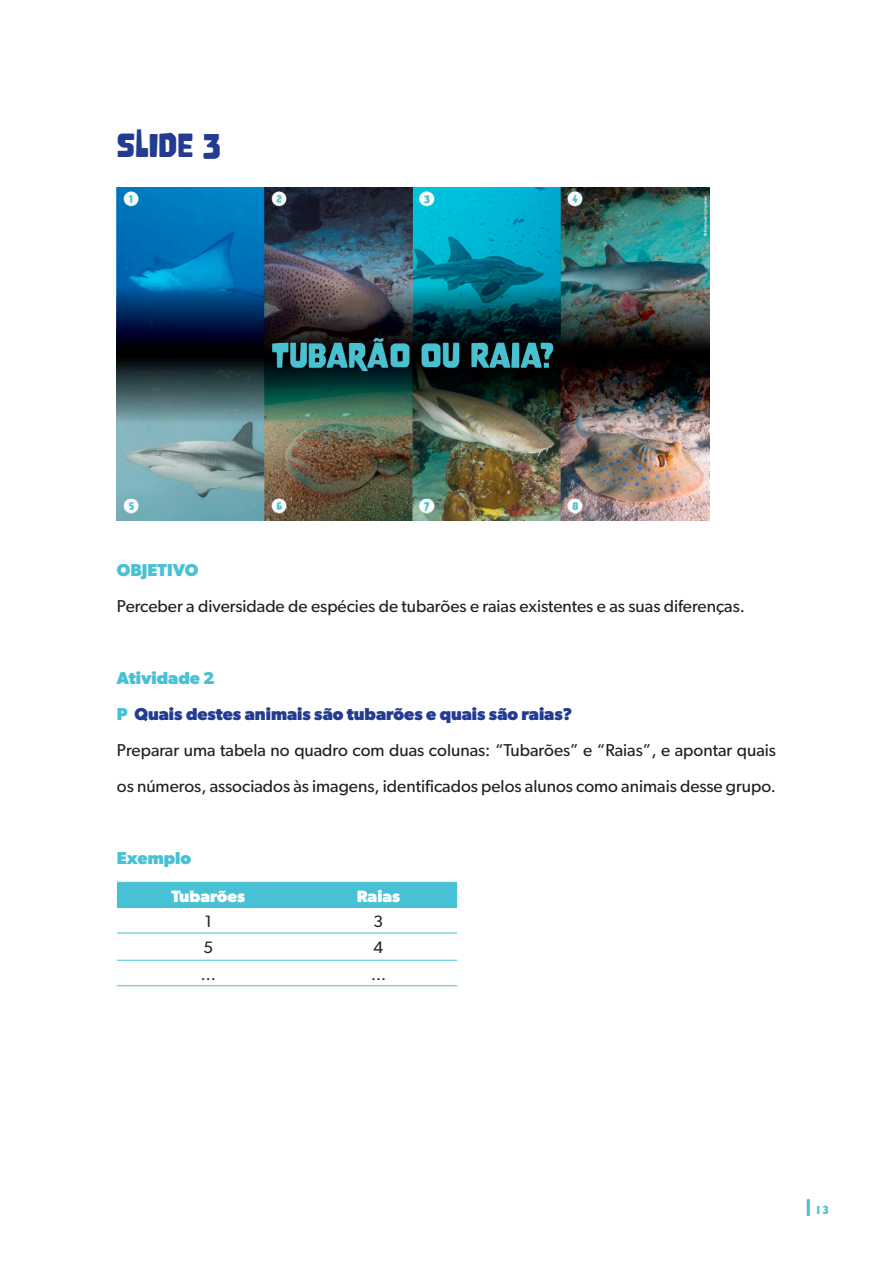
<style>
.page{position:relative;width:893px;height:1263px;background:#fff}
.page>*{position:absolute;margin:0;border:0;box-sizing:border-box;transform-origin:0 0}
.t1{font:30px "Nove";color:#233c91}
.t2{font:17.25px/36px "Gibson";color:#231f20}
.t3{font:700 17.25px "Gibson";color:#48c1d4}
.t4{font:700 16.5px "Gibson";color:#fff}
.t5{font:16.5px "Gibson";color:#231f20}
.t6{font:700 12px "Gill Sans";color:#48c1d4}
.s1{font-weight:700;color:#48c1d4}
.s2{font-weight:700;color:#233c91}
</style>
<div class="page">
<hr style="left:807px;top:1199px;width:3px;height:17px;background:#48c1d4">
<div style="left:117px;top:883px;width:340px;height:24px;background:#48c1d4"></div>
<hr style="left:117px;top:882px;width:170px;height:1px;background:#48c1d4">
<hr style="left:287px;top:882px;width:170px;height:1px;background:#48c1d4">
<hr style="left:117px;top:907px;width:170px;height:1px;background:#48c1d4">
<hr style="left:287px;top:907px;width:170px;height:1px;background:#48c1d4">
<hr style="left:117px;top:933px;width:170px;height:1px;background:#48c1d4">
<hr style="left:287px;top:933px;width:170px;height:1px;background:#48c1d4">
<hr style="left:117px;top:960px;width:170px;height:1px;background:#48c1d4">
<hr style="left:287px;top:960px;width:170px;height:1px;background:#48c1d4">
<hr style="left:117px;top:985px;width:170px;height:1px;background:#48c1d4">
<hr style="left:287px;top:985px;width:170px;height:1px;background:#48c1d4">
<img style="left:117px;top:187px;width:593px;height:333px">
<h1 class="t1" style="left:117px;top:128px;width:105px">SLIDE 3</h1>
<p class="t3" style="left:117px;top:560px;width:83px">OBJETIVO</p>
<p class="t2" style="left:117px;top:588px;width:630px">Perceber a diversidade de espécies de tubarões e raias existentes e as suas diferenças.</p>
<p class="t2" style="left:117px;top:660px;width:661px"><span class="s1">Atividade 2<br>P</span> <span class="s2">Quais destes animais são tubarões e quais são raias?<br></span>Preparar uma tabela no quadro com duas colunas: “Tubarões” e “Raias”, e apontar quais os números, associados às imagens, identificados pelos alunos como animais desse grupo.</p>
<p class="t3" style="left:117px;top:848px;width:76px">Exemplo</p>
<p class="t4" style="left:172px;top:886px;width:75px">Tubarões</p>
<p class="t4" style="left:357px;top:886px;width:45px">Raias</p>
<p class="t5" style="left:205px;top:911px;width:9px">1</p>
<p class="t5" style="left:374px;top:911px;width:11px">3</p>
<p class="t5" style="left:204px;top:938px;width:11px">5</p>
<p class="t5" style="left:374px;top:938px;width:11px">4</p>
<p class="t5" style="left:201px;top:964px;width:17px">…</p>
<p class="t5" style="left:371px;top:964px;width:17px">…</p>
<p class="t6" style="left:815px;top:1201px;width:16px">13</p>
</div>
